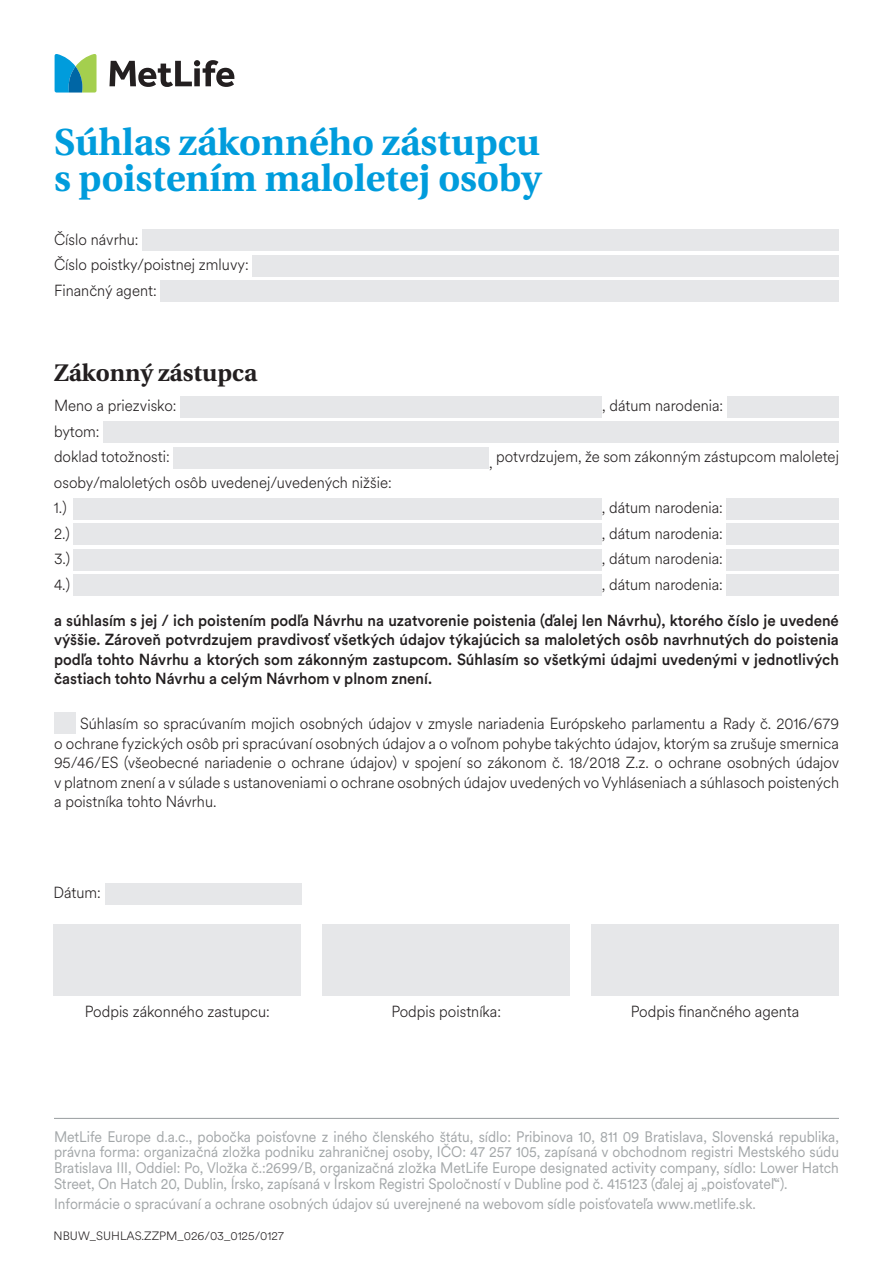
<style>
.page{position:relative;width:893px;height:1263px;background:#fff}
.page>*{position:absolute;margin:0;border:0;box-sizing:border-box;transform-origin:0 0}
.t1{font:700 37.5px/36px "Utopia C Ex";color:#009cdc}
.t2{font:700 24px "Utopia C Ex";color:#231f20}
.t3{font:300 15.9px/25.5px "Met Life Circular";color:#231f20;scale:.94 1}
.t4{font:500 15.9px/19.5px "Met Life Circular";color:#231f20;text-align:justify;scale:.94 1}
.t5{font:15.15px/15.8px "Met Life Circular";letter-spacing:-.005em;color:#a3a7a9;text-align:justify;scale:.92 1}
.t6{font:300 12px "Met Life Circular";color:#231f20}
</style>
<div class="page">
<hr style="left:54px;top:1118px;width:785px;height:1px;background:#a3a7a9">
<svg style="left:109px;top:60px;width:125px;height:27px"></svg>
<svg style="left:55px;top:54px;width:42px;height:39px;background:#5cb2a5"></svg>
<div style="left:105px;top:883px;width:196px;height:21px;background:#e6e7e9"></div>
<div style="left:322px;top:924px;width:248px;height:71px;background:#e6e7e9"></div>
<div style="left:591px;top:924px;width:248px;height:71px;background:#e6e7e9"></div>
<div style="left:54px;top:924px;width:247px;height:71px;background:#e6e7e9"></div>
<div style="left:142px;top:230px;width:697px;height:21px;background:#e6e7e9"></div>
<div style="left:253px;top:255px;width:586px;height:21px;background:#e6e7e9"></div>
<div style="left:161px;top:281px;width:678px;height:21px;background:#e6e7e9"></div>
<div style="left:180px;top:396px;width:422px;height:21px;background:#e6e7e9"></div>
<div style="left:727px;top:396px;width:112px;height:21px;background:#e6e7e9"></div>
<div style="left:104px;top:421px;width:735px;height:22px;background:#e6e7e9"></div>
<div style="left:173px;top:447px;width:316px;height:21px;background:#e6e7e9"></div>
<div style="left:73px;top:498px;width:529px;height:21px;background:#e6e7e9"></div>
<div style="left:727px;top:498px;width:112px;height:21px;background:#e6e7e9"></div>
<div style="left:73px;top:524px;width:529px;height:21px;background:#e6e7e9"></div>
<div style="left:727px;top:523px;width:112px;height:22px;background:#e6e7e9"></div>
<div style="left:73px;top:549px;width:529px;height:21px;background:#e6e7e9"></div>
<div style="left:727px;top:549px;width:112px;height:21px;background:#e6e7e9"></div>
<div style="left:73px;top:575px;width:529px;height:21px;background:#e6e7e9"></div>
<div style="left:727px;top:574px;width:112px;height:22px;background:#e6e7e9"></div>
<div style="left:54px;top:712px;width:21px;height:22px;background:#e6e7e9"></div>
<h1 class="t1" style="left:54px;top:124px;width:489px">Súhlas zákonného zástupcu s poistením maloletej osoby</h1>
<p class="t3" style="left:54px;top:226px;width:209px">Číslo návrhu:<br>Číslo poistky/poistnej zmluvy:<br>Finančný agent:</p>
<h2 class="t2" style="left:54px;top:359px;width:205px">Zákonný zástupca</h2>
<p class="t3" style="left:54px;top:392px;width:132px">Meno a priezvisko:</p>
<p class="t3" style="left:602px;top:392px;width:130px">, dátum narodenia:</p>
<p class="t3" style="left:54px;top:418px;width:125px">bytom:<br>doklad totožnosti:</p>
<p class="t3" style="left:489px;top:443px;width:374px">, potvrdzujem, že som zákonným zástupcom maloletej</p>
<p class="t3" style="left:54px;top:469px;width:361px">osoby/maloletých osôb uvedenej/uvedených nižšie:<br>1.)</p>
<p class="t3" style="left:602px;top:494px;width:130px">, dátum narodenia:</p>
<p class="t3" style="left:54px;top:520px;width:18px">2.)</p>
<p class="t3" style="left:602px;top:520px;width:130px">, dátum narodenia:</p>
<p class="t3" style="left:54px;top:545px;width:19px">3.)</p>
<p class="t3" style="left:602px;top:545px;width:130px">, dátum narodenia:</p>
<p class="t3" style="left:54px;top:571px;width:18px">4.)</p>
<p class="t3" style="left:602px;top:571px;width:130px">, dátum narodenia:</p>
<p class="t4" style="left:54px;top:610px;width:837px">a súhlasím s jej / ich poistením podľa Návrhu na uzatvorenie poistenia (ďalej len Návrhu), ktorého číslo je uvedené výššie. Zároveň potvrdzujem pravdivosť všetkých údajov týkajúcich sa maloletých osôb navrhnutých do poistenia podľa tohto Návrhu a ktorých som zákonným zastupcom. Súhlasím so všetkými údajmi uvedenými v jednotlivých častiach tohto Návrhu a celým Návrhom v plnom znení.</p>
<p class="t3" style="left:54px;top:713px;width:837px;line-height:19.5px;text-align:justify;text-indent:26px">Súhlasím so spracúvaním mojich osobných údajov v zmysle nariadenia Európskeho parlamentu a Rady č. 2016/679 o ochrane fyzických osôb pri spracúvaní osobných údajov a o voľnom pohybe takýchto údajov, ktorým sa zrušuje smernica 95/46/ES (všeobecné nariadenie o ochrane údajov) v spojení so zákonom č. 18/2018 Z.z. o ochrane osobných údajov v platnom znení a v súlade s ustanoveniami o ochrane osobných údajov uvedených vo Vyhláseniach a súhlasoch poistených a poistníka tohto Návrhu.</p>
<p class="t3" style="left:54px;top:879px;width:52px">Dátum:</p>
<p class="t3" style="left:85px;top:998px;width:198px">Podpis zákonného zastupcu:</p>
<p class="t3" style="left:391px;top:998px;width:118px">Podpis poistníka:</p>
<p class="t3" style="left:631px;top:998px;width:181px">Podpis finančného agenta</p>
<p class="t5" style="left:54px;top:1128px;width:855px">MetLife Europe d.a.c., pobočka poisťovne z iného členského štátu, sídlo: Pribinova 10, 811 09 Bratislava, Slovenská republika, právna forma: organizačná zložka podniku zahraničnej osoby, IČO: 47 257 105, zapísaná v obchodnom registri Mestského súdu Bratislava III, Oddiel: Po, Vložka č.:2699/B, organizačná zložka MetLife Europe designated activity company, sídlo: Lower Hatch Street, On Hatch 20, Dublin, Írsko, zapísaná v Írskom Registri Spoločností v Dubline pod č. 415123 (ďalej aj „poisťovateľ“).</p>
<p class="t5" style="left:54px;top:1195px;width:764px">Informácie o spracúvaní a ochrane osobných údajov sú uverejnené na webovom sídle poisťovateľa www.metlife.sk.</p>
<p class="t6" style="left:54px;top:1228px;width:232px">NBUW_SUHLAS.ZZPM_026/03_0125/0127</p>
</div>
